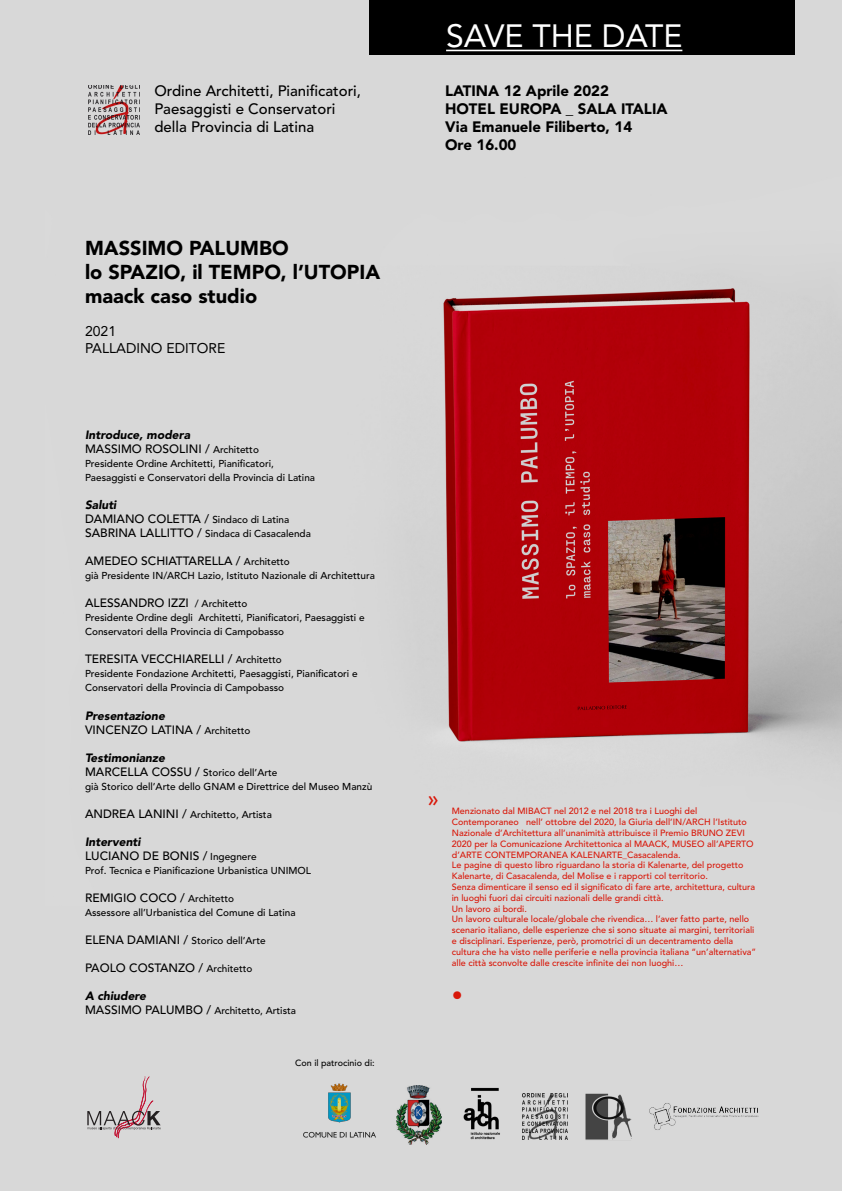
<style>
.page{position:relative;width:842px;height:1191px;background:#fff}
.page>*{position:absolute;margin:0;border:0;box-sizing:border-box;transform-origin:0 0}
.t1{font:32px "Avenir LT Std";color:#fff}
.t2{font:500 22px "Avenir LT Std";color:#d81709}
.t3{font:900 20px "Avenir LT Std";color:#000}
.t4{font:500 15px "Avenir LT Std";color:#000}
.t5{font:900 15px "Avenir LT Std";color:#000}
.t6{font:14px "Avenir LT Std";color:#000}
.t7{font:500 12px "Avenir LT Std";color:#000}
.t8{font:italic 900 12px "Avenir LT Std";color:#000}
.t9{font:500 10px "Avenir LT Std";color:#000}
.t10{font:500 9px/10.8px "Avenir LT Std";color:#d81709}
.t11{font:500 9px "Avenir LT Std";color:#000}
.s1{font-size:10px}
.s2{font-size:12px}
</style>
<div class="page">
<img style="left:0;top:0;width:842px;height:1191px">
<svg style="left:87px;top:1076px;width:74px;height:62px;background:#c8bfc0"></svg>
<img style="left:397px;top:1085px;width:45px;height:59px">
<img style="left:302px;top:1079px;width:76px;height:69px">
<img style="left:454px;top:1086px;width:47px;height:54px">
<img style="left:581px;top:1092px;width:51px;height:48px">
<img style="left:649px;top:1102px;width:110px;height:28px">
<div style="left:369px;top:0;width:425px;height:55px;background:#000"></div>
<hr style="left:446px;top:50px;width:236px;height:1px;background:#fff">
<img style="left:89px;top:85px;width:50px;height:50px">
<img style="left:522px;top:1094px;width:45px;height:45px">
<p class="t4" style="left:154px;top:83px;width:208px">Ordine Architetti, Pianificatori,</p>
<p class="t4" style="left:154px;top:101px;width:183px">Paesaggisti e Conservatori</p>
<p class="t4" style="left:154px;top:119px;width:161px">della Provincia di Latina</p>
<p class="t3" style="left:85px;top:236px;width:205px">MASSIMO PALUMBO</p>
<p class="t3" style="left:85px;top:260px;width:297px">lo SPAZIO, il TEMPO, l’UTOPIA</p>
<p class="t3" style="left:85px;top:284px;width:174px">maack caso studio</p>
<p class="t6" style="left:85px;top:323px;width:33px">2021</p>
<p class="t6" style="left:85px;top:340px;width:142px">PALLADINO EDITORE</p>
<p class="t8" style="left:85px;top:428px;width:107px">Introduce, modera</p>
<p class="t7" style="left:85px;top:442px;width:175px">MASSIMO ROSOLINI / <span class="s1">Architetto</span></p>
<p class="t9" style="left:85px;top:458px;width:190px">Presidente Ordine Architetti, Pianificatori,</p>
<p class="t9" style="left:85px;top:472px;width:232px">Paesaggisti e Conservatori della Provincia di Latina</p>
<p class="t8" style="left:85px;top:498px;width:33px">Saluti</p>
<p class="t7" style="left:85px;top:512px;width:206px">DAMIANO COLETTA / <span class="s1">Sindaco di Latina</span></p>
<p class="t9" style="left:85px;top:528px;width:227px"><span class="s2">SABRINA LALLITTO /</span> Sindaca di Casacalenda</p>
<p class="t7" style="left:85px;top:554px;width:206px">AMEDEO SCHIATTARELLA / <span class="s1">Architetto</span></p>
<p class="t9" style="left:85px;top:570px;width:291px">già Presidente IN/ARCH Lazio, Istituto Nazionale di Architettura</p>
<p class="t7" style="left:85px;top:596px;width:164px">ALESSANDRO IZZI <span class="s1">/ Architetto</span></p>
<p class="t9" style="left:85px;top:612px;width:281px">Presidente Ordine degli Architetti, Pianificatori, Paesaggisti e</p>
<p class="t9" style="left:85px;top:626px;width:201px">Conservatori della Provincia di Campobasso</p>
<p class="t7" style="left:85px;top:652px;width:198px">TERESITA VECCHIARELLI / <span class="s1">Architetto</span></p>
<p class="t9" style="left:85px;top:668px;width:274px">Presidente Fondazione Architetti, Paesaggisti, Pianificatori e</p>
<p class="t9" style="left:85px;top:682px;width:201px">Conservatori della Provincia di Campobasso</p>
<p class="t8" style="left:85px;top:708px;width:81px">Presentazione</p>
<p class="t7" style="left:85px;top:722px;width:167px">VINCENZO LATINA / <span class="s1">Architetto</span></p>
<p class="t8" style="left:85px;top:750px;width:81px">Testimonianze</p>
<p class="t9" style="left:85px;top:766px;width:194px"><span class="s2">MARCELLA COSSU /</span> Storico dell’Arte</p>
<p class="t9" style="left:85px;top:780px;width:289px">già Storico dell’Arte dello GNAM e Direttrice del Museo Manzù</p>
<p class="t9" style="left:85px;top:808px;width:188px"><span class="s2">ANDREA LANINI /</span> Architetto, Artista</p>
<p class="t8" style="left:85px;top:834px;width:57px">Interventi</p>
<p class="t7" style="left:85px;top:848px;width:173px">LUCIANO DE BONIS / <span class="s1">Ingegnere</span></p>
<p class="t9" style="left:85px;top:864px;width:227px">Prof. Tecnica e Pianificazione Urbanistica UNIMOL</p>
<p class="t7" style="left:85px;top:890px;width:151px">REMIGIO COCO / <span class="s1">Architetto</span></p>
<p class="t9" style="left:85px;top:906px;width:212px">Assessore all’Urbanistica del Comune di Latina</p>
<p class="t9" style="left:85px;top:934px;width:182px"><span class="s2">ELENA DAMIANI /</span> Storico dell’Arte</p>
<p class="t7" style="left:85px;top:960px;width:169px">PAOLO COSTANZO / <span class="s1">Architetto</span></p>
<p class="t8" style="left:85px;top:988px;width:63px">A chiudere</p>
<p class="t9" style="left:85px;top:1004px;width:212px"><span class="s2">MASSIMO PALUMBO /</span> Architetto, Artista</p>
<p class="t11" style="left:295px;top:1058px;width:81px">Con il patrocinio di:</p>
<p class="t1" style="left:446px;top:18px;width:238px">SAVE THE DATE</p>
<p class="t5" style="left:445px;top:82px;width:165px">LATINA 12 Aprile 2022</p>
<p class="t5" style="left:445px;top:100px;width:224px">HOTEL EUROPA _ SALA ITALIA</p>
<p class="t5" style="left:445px;top:118px;width:189px">Via Emanuele Filiberto, 14</p>
<p class="t5" style="left:445px;top:136px;width:73px">Ore 16.00</p>
<p class="t2" style="left:428px;top:786px;width:12px">»</p>
<p class="t10" style="left:452px;top:806px;width:303px">Menzionato dal MIBACT nel 2012 e nel 2018 tra i Luoghi del Contemporaneo nell’ ottobre del 2020, la Giuria dell’IN/ARCH l’Istituto Nazionale d’Architettura all’unanimità attribuisce il Premio BRUNO ZEVI 2020 per la Comunicazione Architettonica al MAACK, MUSEO all’APERTO d’ARTE CONTEMPORANEA KALENARTE_Casacalenda.</p>
<p class="t10" style="left:452px;top:860px;width:293px">Le pagine di questo libro riguardano la storia di Kalenarte, del progetto<br>Kalenarte, di Casacalenda, del Molise e i rapporti col territorio.</p>
<p class="t10" style="left:452px;top:881px;width:305px">Senza dimenticare il senso ed il significato di fare arte, architettura, cultura in luoghi fuori dai circuiti nazionali delle grandi città.</p>
<p class="t10" style="left:452px;top:903px;width:77px">Un lavoro ai bordi.</p>
<p class="t10" style="left:452px;top:914px;width:306px">Un lavoro culturale locale/globale che rivendica… l’aver fatto parte, nello scenario italiano, delle esperienze che si sono situate ai margini, territoriali e disciplinari. Esperienze, però, promotrici di un decentramento della cultura che ha visto nelle periferie e nella provincia italiana “un’alternativa” alle città sconvolte dalle crescite infinite dei non luoghi…</p>
<p class="t2" style="left:452px;top:982px;width:12px">•</p>
</div>
